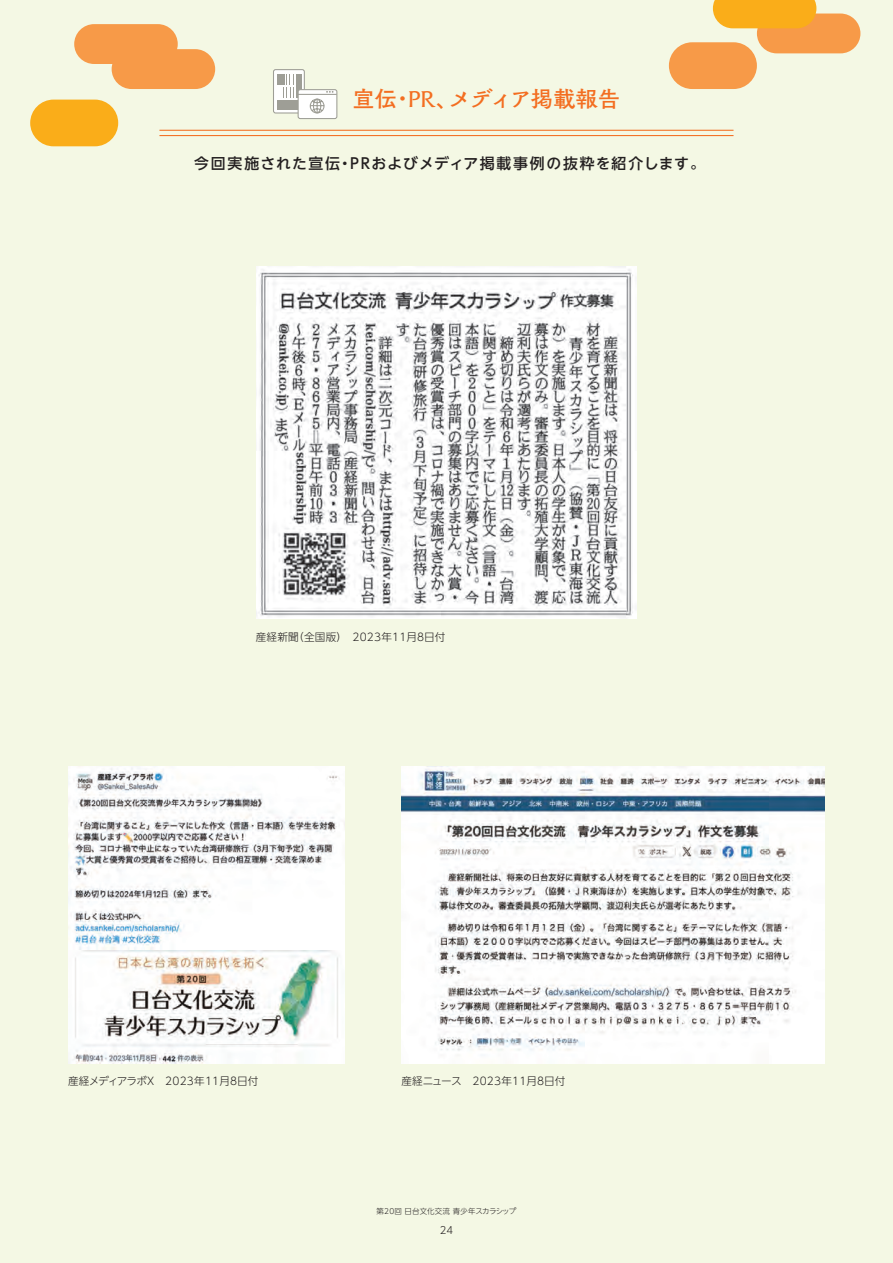
<style>
.page{position:relative;width:893px;height:1263px;background:#f4f8e4}
.page>*{position:absolute;margin:0;border:0;box-sizing:border-box;transform-origin:0 0}
.本文{font:22.35px "P Keyaki Gothic Oldstyle Min 2 M";letter-spacing:-.025em;color:#f36e21}
.本文-2{font:22.35px "P Keyaki Gothic Oldstyle Min 2 M";color:#f36e21}
.本文-3{font:500 14.85px "UD Shin Go NT Pro";letter-spacing:.07em;color:#231f20}
.本文-4{font:500 14.85px "UD Shin Go NT Pro";letter-spacing:.11em;color:#231f20}
.本文-5{font:500 14.85px "UD Shin Go NT Pro";letter-spacing:.09em;color:#231f20}
.説明文{font:300 10.65px "UD Shin Go NT Pro";letter-spacing:.02em;color:#231f20}
.説明文-2{font:300 10.65px "UD Shin Go NT Pro";color:#231f20}
.t1{font:300 10.05px "UD Shin Go NT Pro";color:#231f20}
.t2{font:300 7.5px "UD Shin Go NT Pro";letter-spacing:.025em;color:#231f20}
</style>
<div class="page">
<div style="left:273px;top:70px;width:31px;height:43px;background:#fff;border-radius:2px"></div>
<div style="left:273px;top:69px;width:32px;height:45px;border:1px solid #9e9e96;border-radius:2px"></div>
<div style="left:277px;top:74px;width:7px;height:11px;background:#9e9e96"></div>
<div style="left:296px;top:74px;width:5px;height:23px;background:#9e9e96"></div>
<svg style="left:283px;top:74px;width:11px;height:24px"></svg>
<div style="left:277px;top:100px;width:24px;height:10px;background:#9e9e96"></div>
<div style="left:298px;top:90px;width:39px;height:29px;background:#fff;border-radius:2px"></div>
<div style="left:298px;top:89px;width:39px;height:30px;border:1px solid #9e9e96;border-radius:2px"></div>
<hr style="left:298px;top:94px;width:39px;height:1px;background:#9e9e96">
<svg style="left:309px;top:91px;width:25px;height:23px"></svg>
<div style="left:30px;top:100px;width:88px;height:46px;background:#faad19;border-radius:23px"></div>
<div style="left:669px;top:42px;width:88px;height:47px;background:#f79a48;border-radius:23px"></div>
<div style="left:112px;top:49px;width:103px;height:40px;background:#f79a48;border-radius:20px"></div>
<div style="left:757px;top:14px;width:103px;height:39px;background:#f79a48;border-radius:20px"></div>
<div style="left:713px;top:0;width:103px;height:28px;background:#faad19"></div>
<div style="left:74px;top:24px;width:104px;height:40px;background:#f79a48;border-radius:20px"></div>
<hr style="left:159px;top:135px;width:574px;height:1px;background:#f36e21">
<hr style="left:159px;top:130px;width:574px;height:1px;background:#f36e21">
<img style="left:257px;top:267px;width:379px;height:351px">
<img style="left:401px;top:766px;width:424px;height:297px">
<img style="left:68px;top:766px;width:277px;height:297px">
<p class="本文" style="left:449px;top:85px;width:172px">メディア掲載報告</p>
<p class="本文-2" style="left:352px;top:85px;width:46px">宣伝</p>
<p class="本文-2" style="left:408px;top:85px;width:51px">PR、</p>
<p class="本文-2" style="left:391px;top:85px;width:24px">・</p>
<p class="本文-3" style="left:350px;top:151px;width:357px">PRおよびメディア掲載事例の抜粋を紹介します。</p>
<p class="本文-4" style="left:194px;top:151px;width:147px">今回実施された宣伝</p>
<p class="本文-5" style="left:338px;top:151px;width:16px">・</p>
<p class="説明文" style="left:293px;top:628px;width:154px">（全国版）　2023年11月8日付</p>
<p class="説明文" style="left:256px;top:628px;width:45px">産経新聞</p>
<p class="説明文-2" style="left:68px;top:1072px;width:192px">産経メディアラボX　2023年11月8日付</p>
<p class="説明文" style="left:401px;top:1072px;width:166px">産経ニュース　2023年11月8日付</p>
<p class="t2" style="left:377px;top:1205px;width:141px">第20回日台文化交流青少年スカラシップ</p>
<p class="t1" style="left:440px;top:1222px;width:15px">24</p>
</div>
